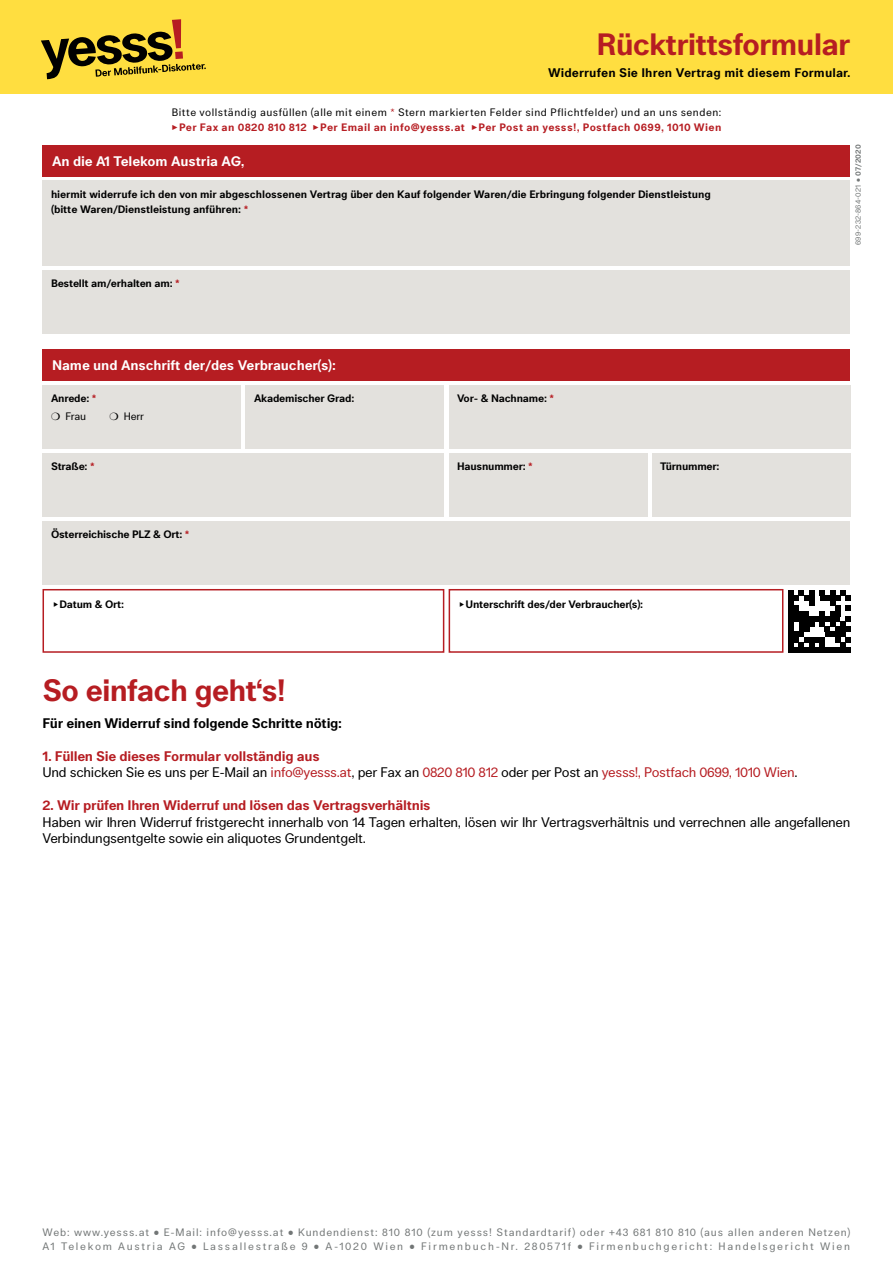
<style>
.page{position:relative;width:893px;height:1263px;background:#fff}
.page>*{position:absolute;margin:0;border:0;box-sizing:border-box;transform-origin:0 0}
.t1{font:700 30px "Lars";letter-spacing:-.035em;color:#b61d22}
.t2{font:13.5px/16.5px "Lars";letter-spacing:-.02em;color:#000}
.t3{font:700 13.5px "Lars";letter-spacing:-.01em;color:#fff}
.t4{font:700 13.5px "Lars";letter-spacing:-.02em;color:#b61d22}
.t5{font:700 13.5px "Lars";letter-spacing:-.02em;color:#000}
.t6{font:700 12.15px "Lars";letter-spacing:.01em;color:#000}
.t7{font:700 10.5px/15px "Lars";letter-spacing:-.02em;color:#000}
.t8{font:10.5px/13.5px "Lars";letter-spacing:.105em;color:#727676}
.t9{font:10.5px "Lars";letter-spacing:.045em;color:#000}
.t10{font:700 10.5px "Lars";letter-spacing:.035em;color:#b61d22}
.t11{font:7.5px "Lars";letter-spacing:.02em;color:#727676}
.s1{color:#b61d22}
.s2{font-weight:700}
.s3{font-weight:700;color:#b61d22}
</style>
<div class="page">
<div style="left:449px;top:589px;width:334px;height:64px;border:2px solid #b61d22"></div>
<div style="left:43px;top:589px;width:401px;height:64px;border:2px solid #b61d22"></div>
<div style="left:43px;top:145px;width:807px;height:31px;background:#b61d22"></div>
<div style="left:0;top:0;width:893px;height:94px;background:#ffde40"></div>
<svg style="left:41px;top:19px;width:165px;height:60px"></svg>
<div style="left:788px;top:647px;width:63px;height:6px;background:#000"></div>
<svg style="left:788px;top:642px;width:26px;height:5px"></svg>
<div style="left:788px;top:637px;width:11px;height:5px;background:#000"></div>
<div style="left:804px;top:637px;width:21px;height:5px;background:#000"></div>
<div style="left:788px;top:632px;width:16px;height:5px;background:#000"></div>
<div style="left:799px;top:627px;width:10px;height:5px;background:#000"></div>
<svg style="left:788px;top:621px;width:6px;height:11px"></svg>
<div style="left:799px;top:621px;width:15px;height:6px;background:#000"></div>
<div style="left:788px;top:616px;width:52px;height:5px;background:#000"></div>
<div style="left:788px;top:611px;width:21px;height:5px;background:#000"></div>
<div style="left:788px;top:606px;width:11px;height:5px;background:#000"></div>
<svg style="left:788px;top:601px;width:6px;height:5px"></svg>
<svg style="left:809px;top:601px;width:5px;height:5px"></svg>
<div style="left:788px;top:595px;width:11px;height:6px;background:#000"></div>
<div style="left:804px;top:595px;width:10px;height:6px;background:#000"></div>
<svg style="left:788px;top:590px;width:26px;height:5px"></svg>
<svg style="left:820px;top:590px;width:31px;height:57px"></svg>
<div style="left:449px;top:385px;width:401px;height:64px;background:#e3e1dd"></div>
<div style="left:43px;top:385px;width:198px;height:64px;background:#e3e1dd"></div>
<div style="left:43px;top:521px;width:807px;height:64px;background:#e3e1dd"></div>
<div style="left:43px;top:453px;width:401px;height:64px;background:#e3e1dd"></div>
<div style="left:246px;top:385px;width:198px;height:64px;background:#e3e1dd"></div>
<div style="left:449px;top:453px;width:198px;height:64px;background:#e3e1dd"></div>
<div style="left:652px;top:453px;width:198px;height:64px;background:#e3e1dd"></div>
<div style="left:43px;top:349px;width:807px;height:32px;background:#b61d22"></div>
<div style="left:43px;top:270px;width:807px;height:64px;background:#e3e1dd"></div>
<div style="left:43px;top:181px;width:807px;height:85px;background:#e3e1dd"></div>
<h1 class="t1" style="left:596px;top:26px;width:256px">Rücktrittsformular</h1>
<p class="t6" style="left:548px;top:66px;width:304px">Widerrufen Sie Ihren Vertrag mit diesem Formular.</p>
<p class="t9" style="left:172px;top:106px;width:551px">Bitte vollständig ausfüllen (alle mit einem <span class="s1">*</span> Stern markierten Felder sind Pflichtfelder) und an uns senden:</p>
<p class="t10" style="left:171px;top:121px;width:551px">✓Per Fax an 0820 810 812 ✓Per Email an info@yesss.at ✓Per Post an yesss!, Postfach 0699, 1010 Wien</p>
<p class="t3" style="left:52px;top:153px;width:194px">An die A1 Telekom Austria AG,</p>
<p class="t7" style="left:51px;top:187px;width:661px">hiermit widerrufe ich den von mir abgeschlossenen Vertrag über den Kauf folgender Waren/die Erbringung folgender Dienstleistung (bitte Waren/Dienstleistung anführen: <span class="s1">*</span></p>
<p class="t7" style="left:51px;top:276px;width:130px">Bestellt am/erhalten am: <span class="s1">*</span></p>
<p class="t3" style="left:52px;top:357px;width:285px">Name und Anschrift der/des Verbraucher(s):</p>
<p class="t7" style="left:51px;top:391px;width:47px">Anrede: <span class="s1">*</span></p>
<p class="t7" style="left:457px;top:391px;width:98px">Vor- &amp; Nachname: <span class="s1">*</span></p>
<p class="t9" style="left:51px;top:410px;width:37px">❍ Frau</p>
<p class="t9" style="left:110px;top:410px;width:36px">❍ Herr</p>
<p class="t7" style="left:254px;top:391px;width:102px">Akademischer Grad:</p>
<p class="t7" style="left:51px;top:459px;width:45px">Straße: <span class="s1">*</span></p>
<p class="t7" style="left:51px;top:527px;width:140px">Österreichische PLZ &amp; Ort: <span class="s1">*</span></p>
<p class="t7" style="left:457px;top:459px;width:77px">Hausnummer: <span class="s1">*</span></p>
<p class="t7" style="left:660px;top:459px;width:61px">Türnummer:</p>
<p class="t7" style="left:53px;top:597px;width:73px">◆Datum &amp; Ort:</p>
<p class="t7" style="left:459px;top:597px;width:186px">◆Unterschrift des/der Verbraucher(s):</p>
<h1 class="t1" style="left:43px;top:672px;width:245px">So einfach geht‘s!</h1>
<p class="t11" style="left:854px;top:245px;width:102px;rotate:-90deg">699-232-864-021 <span class="s2">• 07/2020</span></p>
<p class="t5" style="left:43px;top:715px;width:301px">Für einen Widerruf sind folgende Schritte nötig:</p>
<p class="t2" style="left:43px;top:748px;width:757px"><span class="s3">1. Füllen Sie dieses Formular vollständig aus<br></span>Und schicken Sie es uns per E-Mail an <span class="s1">info@yesss.at</span>, per Fax an <span class="s1">0820 810 812</span> oder per Post an <span class="s1">yesss!, Postfach 0699, 1010 Wien</span>.</p>
<p class="t4" style="left:43px;top:797px;width:390px">2. Wir prüfen Ihren Widerruf und lösen das Vertragsverhältnis</p>
<p class="t2" style="left:43px;top:814px;width:809px">Haben wir Ihren Widerruf fristgerecht innerhalb von 14 Tagen erhalten, lösen wir Ihr Vertragsverhältnis und verrechnen alle angefallenen<br>Verbindungsentgelte sowie ein aliquotes Grundentgelt.</p>
<p class="t8" style="left:43px;top:1226px;width:809px">Web: www.yesss.at • E-Mail: info@yesss.at • Kundendienst: 810 810 (zum yesss! Standardtarif) oder +43 681 810 810 (aus allen anderen Netzen)<br>A1 Telekom Austria AG • Lassallestraße 9 • A-1020 Wien • Firmenbuch-Nr. 280571f • Firmenbuchgericht: Handelsgericht Wien</p>
</div>
